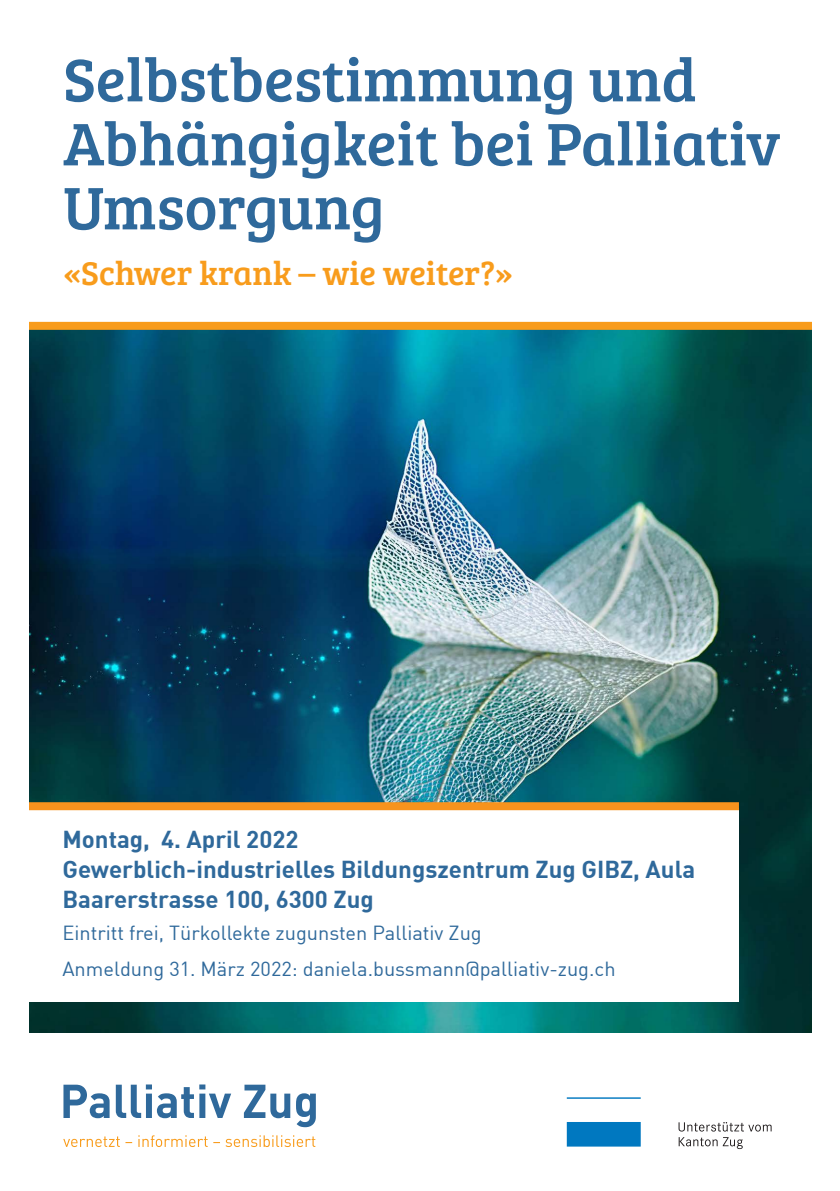
<style>
.page{position:relative;width:840px;height:1191px;background:#fff}
.page>*{position:absolute;margin:0;border:0;box-sizing:border-box;transform-origin:0 0}
.t1{font:62px/64px "Bree Serif";color:#2f699b}
.t2{font:34px "Bree Serif";color:#f89c1c}
.t3{font:700 24px/30px "DIN";color:#2f699b}
.t4{font:20px/36px "DIN";color:#2f699b}
</style>
<div class="page">
<svg style="left:63px;top:1084px;width:252px;height:43px"></svg>
<svg style="left:63px;top:1135px;width:252px;height:12px"></svg>
<svg style="left:566px;top:1097px;width:74px;height:49px"></svg>
<svg style="left:678px;top:1122px;width:93px;height:9px"></svg>
<svg style="left:678px;top:1137px;width:64px;height:12px"></svg>
<img style="left:29px;top:330px;width:783px;height:702px">
<div style="left:27px;top:322px;width:785px;height:8px;background:#f89c1c"></div>
<div style="left:0;top:808px;width:738px;height:193px;background:#fff"></div>
<div style="left:27px;top:802px;width:711px;height:8px;background:#f7931d"></div>
<div style="left:0;top:247px;width:28px;height:786px;background:#fff"></div>
<h1 class="t1" style="left:63px;top:45px;width:718px">Selbstbestimmung und<br>Abhängigkeit bei Palliativ<br>Umsorgung</h1>
<h2 class="t2" style="left:63px;top:249px;width:451px">«Schwer krank – wie weiter?»</h2>
<p class="t3" style="left:62px;top:823px;width:634px">Montag, 4. April 2022<br>Gewerblich-industrielles Bildungszentrum Zug GIBZ, Aula<br>Baarerstrasse 100, 6300 Zug</p>
<p class="t4" style="left:62px;top:914px;width:554px">Eintritt frei, Türkollekte zugunsten Palliativ Zug<br>Anmeldung 31. März 2022: daniela.bussmann@palliativ-zug.ch</p>
</div>
